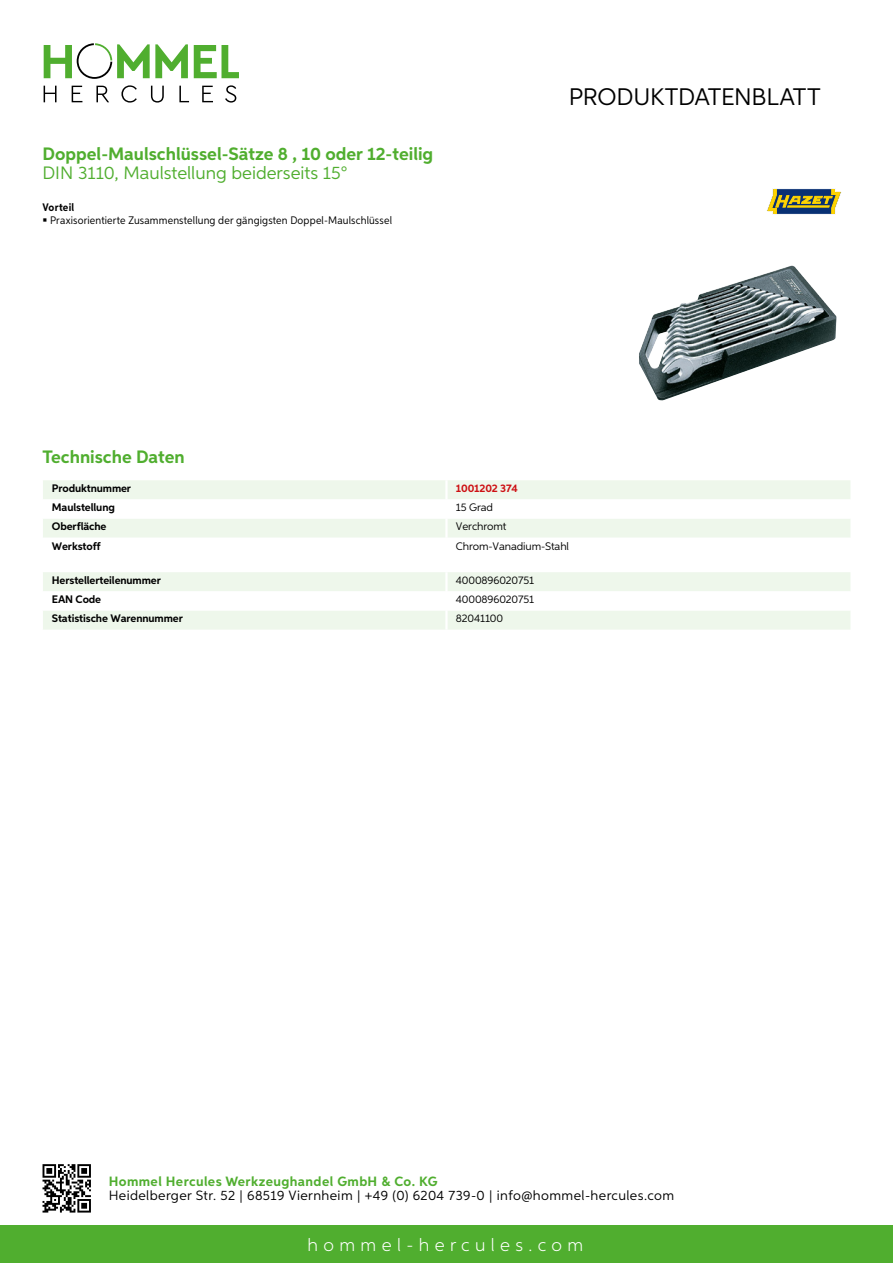
<style>
.page{position:relative;width:893px;height:1263px;background:#fff}
.page>*{position:absolute;margin:0;border:0;box-sizing:border-box;transform-origin:0 0}
.t1{font:24px "Aspira";letter-spacing:-.01em;color:#000}
.t2{font:700 18px "Aspira";color:#50ae2f}
.t3{font:18px "Aspira";color:#50ae2f}
.t4{font:300 18px "Aspira";letter-spacing:.3em;color:#fff}
.t5{font:13.5px "Aspira";letter-spacing:.03em;color:#000}
.t6{font:700 13.5px "Aspira";letter-spacing:.03em;color:#50ae2f}
.t7{font:700 10.95px "Aspira";letter-spacing:-.01em;color:#000}
.t8{font:10.95px "Aspira";letter-spacing:-.01em;color:#000}
.t9{font:10.95px "Aspira Nar";letter-spacing:.015em;color:#000}
.t10{font:700 10.95px "Aspira";letter-spacing:-.01em;color:#cd1013}
.t11{font:700 10.95px "Aspira Nar";letter-spacing:.015em;color:#000}
</style>
<div class="page">
<div style="left:0;top:1226px;width:893px;height:37px;background:#50ae2f"></div>
<svg style="left:43px;top:1164px;width:48px;height:48px"></svg>
<svg style="left:194px;top:45px;width:45px;height:33px"></svg>
<svg style="left:44px;top:43px;width:144px;height:36px"></svg>
<svg style="left:44px;top:86px;width:13px;height:16px"></svg>
<svg style="left:72px;top:86px;width:10px;height:16px"></svg>
<svg style="left:96px;top:86px;width:13px;height:16px"></svg>
<svg style="left:121px;top:85px;width:16px;height:18px"></svg>
<svg style="left:151px;top:86px;width:13px;height:17px"></svg>
<svg style="left:179px;top:86px;width:10px;height:16px"></svg>
<svg style="left:202px;top:86px;width:11px;height:16px"></svg>
<svg style="left:225px;top:85px;width:11px;height:18px"></svg>
<div style="left:43px;top:480px;width:807px;height:19px;background:#eef7eb"></div>
<div style="left:43px;top:519px;width:807px;height:19px;background:#eef7eb"></div>
<hr style="left:445px;top:480px;width:3px;height:19px;background:#fff">
<hr style="left:445px;top:519px;width:3px;height:19px;background:#fff">
<svg style="left:43px;top:572px;width:807px;height:58px"></svg>
<hr style="left:445px;top:610px;width:3px;height:20px;background:#fff">
<img style="left:639px;top:266px;width:198px;height:135px">
<svg style="left:767px;top:188px;width:75px;height:26px;background:#818763"></svg>
<h2 class="t2" style="left:43px;top:142px;width:392px">Doppel-Maulschlüssel-Sätze 8 , 10 oder 12-teilig</h2>
<h2 class="t3" style="left:43px;top:162px;width:306px">DIN 3110, Maulstellung beiderseits 15°</h2>
<p class="t11" style="left:43px;top:201px;width:33px">Vorteil</p>
<p class="t9" style="left:50px;top:214px;width:343px">Praxisorientierte Zusammenstellung der gängigsten Doppel-Maulschlüssel</p>
<h1 class="t1" style="left:569px;top:82px;width:253px">Produktdatenblatt</h1>
<h2 class="t2" style="left:43px;top:446px;width:144px">Technische Daten</h2>
<p class="t7" style="left:52px;top:482px;width:81px">Produktnummer</p>
<p class="t10" style="left:456px;top:482px;width:64px">1001202 374</p>
<p class="t7" style="left:52px;top:501px;width:65px">Maulstellung</p>
<p class="t8" style="left:456px;top:501px;width:39px">15 Grad</p>
<p class="t7" style="left:52px;top:520px;width:56px">Oberfläche</p>
<p class="t8" style="left:456px;top:520px;width:52px">Verchromt</p>
<p class="t7" style="left:52px;top:539px;width:50px">Werkstoff</p>
<p class="t8" style="left:456px;top:539px;width:115px">Chrom-Vanadium-Stahl</p>
<p class="t7" style="left:52px;top:574px;width:111px">Herstellerteilenummer</p>
<p class="t8" style="left:456px;top:574px;width:80px">4000896020751</p>
<p class="t7" style="left:52px;top:593px;width:51px">EAN Code</p>
<p class="t8" style="left:456px;top:593px;width:80px">4000896020751</p>
<p class="t7" style="left:52px;top:612px;width:132px">Statistische Warennummer</p>
<p class="t8" style="left:456px;top:612px;width:49px">82041100</p>
<p class="t6" style="left:109px;top:1172px;width:330px">Hommel Hercules Werkzeughandel GmbH &amp; Co. KG</p>
<p class="t5" style="left:109px;top:1187px;width:567px">Heidelberger Str. 52 | 68519 Viernheim | +49 (0) 6204 739-0 | info@hommel-hercules.com</p>
<h2 class="t4" style="left:307px;top:1234px;width:277px">hommel-hercules.com</h2>
</div>
